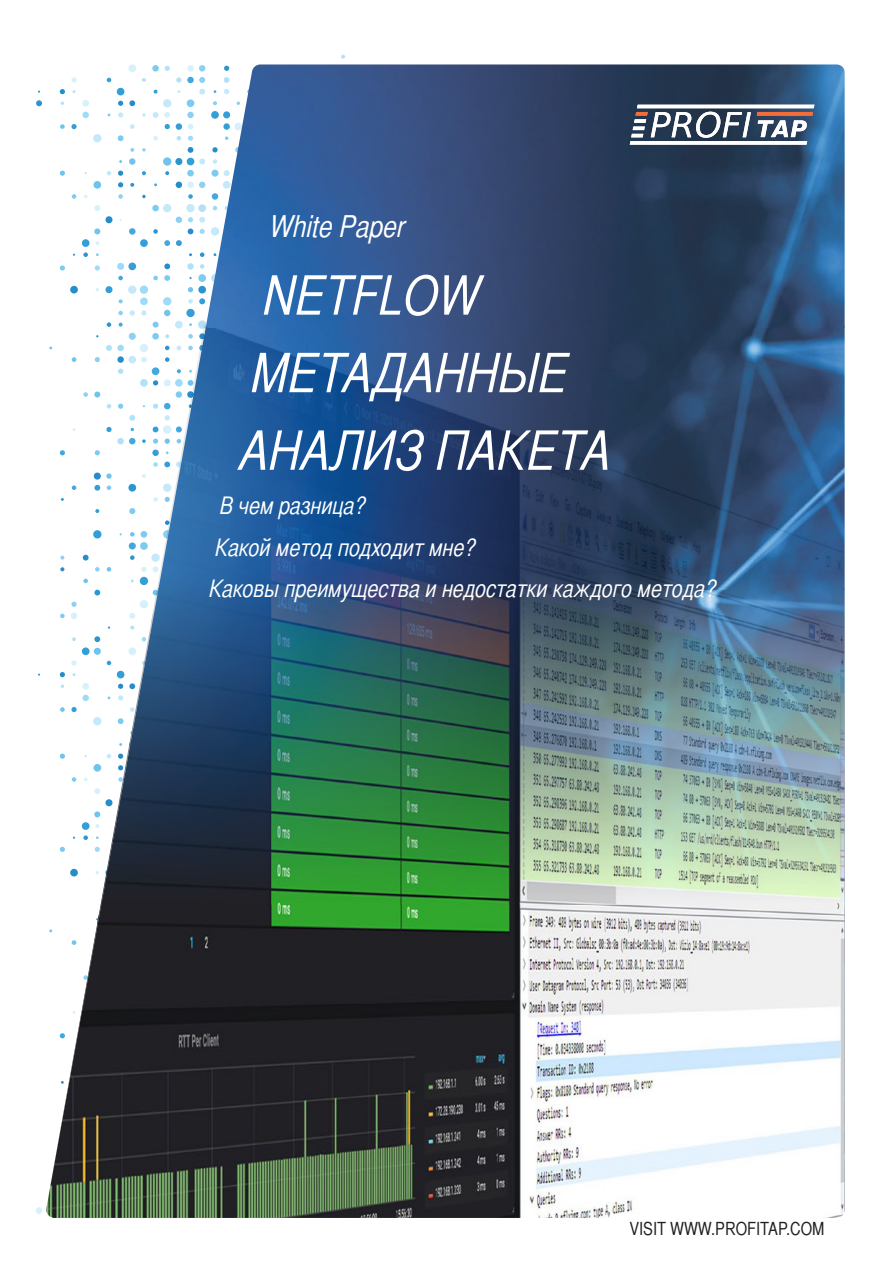
<style>
.page{position:relative;width:893px;height:1263px;background:#fff}
.page>*{position:absolute;margin:0;border:0;box-sizing:border-box;transform-origin:0 0}
.t1{font:italic 54px "Bastion";color:#fff}
.t2{font:italic 30px "Bastion";color:#fff}
.t3{font:italic 24px "Bastion";color:#fff}
.t4{font:18px "Bastion";color:#231f20}
</style>
<div class="page">
<div style="left:36px;top:1207px;width:6px;height:7px;background:#d6f0fc;border-radius:50%"></div>
<div style="left:199px;top:65px;width:6px;height:7px;background:#8ed0f3;border-radius:50%"></div>
<div style="left:128px;top:64px;width:8px;height:8px;background:#d6f0fc;border-radius:50%"></div>
<svg style="left:157px;top:65px;width:45px;height:5px"></svg>
<div style="left:152px;top:65px;width:7px;height:7px;background:#7ccbf1;border-radius:50%"></div>
<svg style="left:36px;top:100px;width:6px;height:6px"></svg>
<svg style="left:341px;top:55px;width:4px;height:4px"></svg>
<img style="left:49px;top:70px;width:796px;height:1142px">
<img style="left:204px;top:116px;width:2px;height:200px">
<img style="left:151px;top:316px;width:55px;height:272px">
<img style="left:98px;top:613px;width:3px;height:289px">
<svg style="left:199px;top:321px;width:7px;height:5px"></svg>
<img style="left:46px;top:902px;width:798px;height:316px">
<img style="left:101px;top:588px;width:743px;height:317px">
<img style="left:158px;top:326px;width:686px;height:264px">
<img style="left:206px;top:64px;width:638px;height:264px">
<svg style="left:630px;top:105px;width:184px;height:40px"></svg>
<img style="left:757px;top:112px;width:56px;height:4px">
<p class="t2" style="left:271px;top:209px;width:137px">White Paper</p>
<p class="t1" style="left:265px;top:265px;width:218px">NETFLOW</p>
<p class="t1" style="left:253px;top:342px;width:318px">МЕТАДАННЫЕ</p>
<p class="t1" style="left:241px;top:420px;width:373px">АНАЛИЗ ПАКЕТА</p>
<p class="t3" style="left:220px;top:492px;width:147px">В чем разница?</p>
<p class="t3" style="left:216px;top:534px;width:262px">Какой метод подходит мне?</p>
<p class="t3" style="left:210px;top:575px;width:508px">Каковы преимущества и недостатки каждого метода?</p>
<p class="t4" style="left:629px;top:1218px;width:197px">VISIT WWW.PROFITAP.COM</p>
</div>
